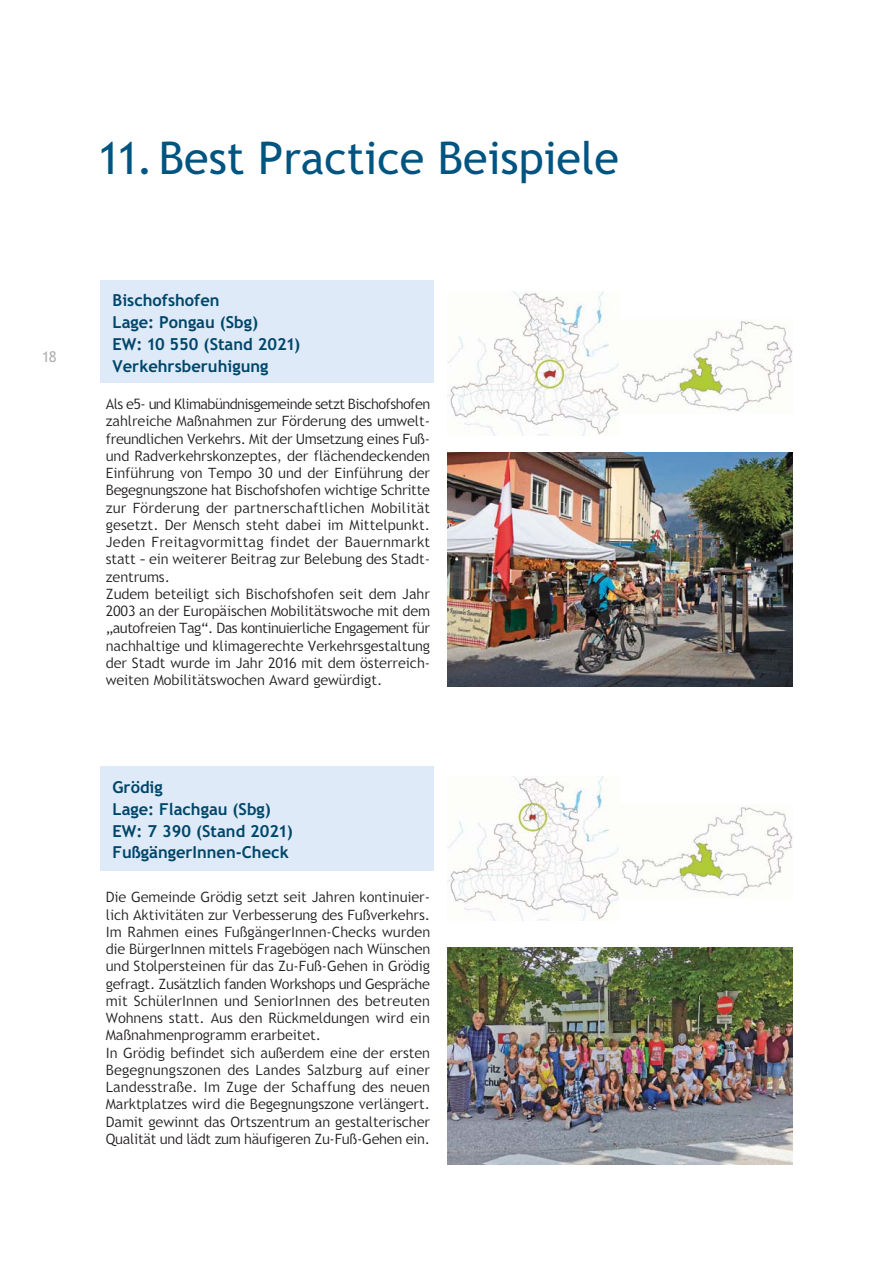
<style>
.page{position:relative;width:893px;height:1263px;background:#fff}
.page>*{position:absolute;margin:0;border:0;box-sizing:border-box;transform-origin:0 0}
.t1{font:45px "Trebuchet SBG2";color:#005480}
.t2{font:700 16.5px/21.8px "Trebuchet SBG2";color:#00466a}
.t3{font:15px "Trebuchet SBG2";color:#b0b2b4}
.t4{font:300 14.25px/17.2px "Trebuchet SBG2";color:#231f20}
</style>
<div class="page">
<div style="left:100px;top:281px;width:334px;height:102px;background:#deeaf7"></div>
<img style="left:447px;top:291px;width:172px;height:145px">
<img style="left:622px;top:320px;width:171px;height:91px">
<img style="left:447px;top:453px;width:346px;height:233px">
<div style="left:100px;top:766px;width:334px;height:105px;background:#deeaf7"></div>
<img style="left:447px;top:777px;width:172px;height:144px">
<img style="left:622px;top:806px;width:171px;height:90px">
<img style="left:447px;top:948px;width:346px;height:217px">
<p class="t3" style="left:43px;top:351px;width:16px">18</p>
<h1 class="t1" style="left:99px;top:141px;width:521px">11. Best Practice Beispiele</h1>
<p class="t2" style="left:113px;top:291px;width:189px">Bischofshofen<br>Lage: Pongau (Sbg)<br>EW: 10 550 (Stand 2021)<br>Verkehrsberuhigung</p>
<p class="t4" style="left:106px;top:397px;width:326px">Als e5- und Klimabündnisgemeinde setzt Bischofshofen zahlreiche Maßnahmen zur Förderung des umwelt&shy;freundlichen Verkehrs. Mit der Umsetzung eines Fuß&shy;und Radverkehrskonzeptes, der flächendeckenden Einführung von Tempo 30 und der Einführung der Begegnungszone hat Bischofshofen wichtige Schritte zur Förderung der partnerschaftlichen Mobilität gesetzt. Der Mensch steht dabei im Mittelpunkt.<br>Jeden Freitagvormittag findet der Bauernmarkt statt – ein weiterer Beitrag zur Belebung des Stadt&shy;zentrums.<br>Zudem beteiligt sich Bischofshofen seit dem Jahr 2003 an der Europäischen Mobilitätswoche mit dem „autofreien Tag“. Das kontinuierliche Engagement für nachhaltige und klimagerechte Verkehrsgestaltung der Stadt wurde im Jahr 2016 mit dem österreich&shy;weiten Mobilitätswochen Award gewürdigt.</p>
<p class="t2" style="left:113px;top:778px;width:182px">Grödig<br>Lage: Flachgau (Sbg)<br>EW: 7 390 (Stand 2021)<br>FußgängerInnen-Check</p>
<p class="t4" style="left:106px;top:890px;width:326px">Die Gemeinde Grödig setzt seit Jahren kontinuier&shy;lich Aktivitäten zur Verbesserung des Fußverkehrs.<br>Im Rahmen eines FußgängerInnen-Checks wurden die BürgerInnen mittels Fragebögen nach Wünschen und Stolpersteinen für das Zu-Fuß-Gehen in Grödig gefragt. Zusätzlich fanden Workshops und Gespräche mit SchülerInnen und SeniorInnen des betreuten Wohnens statt. Aus den Rückmeldungen wird ein Maßnahmenprogramm erarbeitet.<br>In Grödig befindet sich außerdem eine der ersten Begegnungszonen des Landes Salzburg auf einer Landesstraße. Im Zuge der Schaffung des neuen Marktplatzes wird die Begegnungszone verlängert.<br>Damit gewinnt das Ortszentrum an gestalterischer Qualität und lädt zum häufigeren Zu-Fuß-Gehen ein.</p>
</div>
